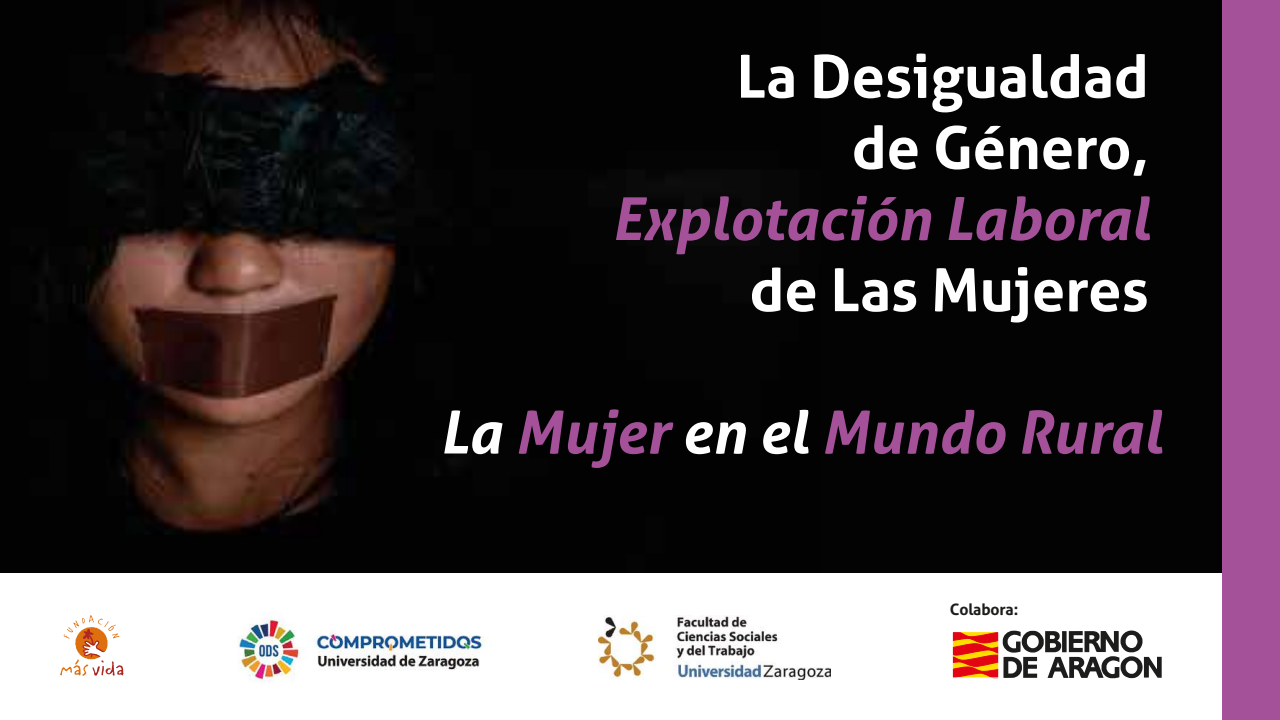
<style>
.page{position:relative;width:1280px;height:720px;background:#fff}
.page>*{position:absolute;margin:0;border:0;box-sizing:border-box;transform-origin:0 0}
.t1{font:italic 700 59.3px "Aller";color:#a5519a}
.t2{font:700 59.3px/71.2px "Aller";color:#fff;text-align:right}
.t3{font:700 15.8px "Aller";letter-spacing:-.01em;color:#1c1c1b}
.s1{color:#fff}
</style>
<div class="page">
<img style="left:0;top:0;width:822px;height:572px">
<div style="left:822px;top:0;width:458px;height:572px;background:#030303"></div>
<svg style="left:60px;top:615px;width:64px;height:61px"></svg>
<img style="left:237px;top:618px;width:248px;height:64px">
<img style="left:598px;top:615px;width:232px;height:65px">
<div style="left:1222px;top:0;width:58px;height:720px;background:#a5519a"></div>
<div style="left:952px;top:631px;width:47px;height:48px;border:1px solid #fff"></div>
<svg style="left:952px;top:630px;width:210px;height:48px"></svg>
<p class="t2" style="left:737px;top:47px;width:413px">La Desigualdad de Género,</p>
<p class="t1" style="left:611px;top:187px;width:540px">Explotación Laboral</p>
<p class="t2" style="left:750px;top:261px;width:401px">de Las Mujeres</p>
<p class="t1" style="left:440px;top:401px;width:724px"><span class="s1">La</span> Mujer <span class="s1">en el</span> Mundo Rural</p>
<p class="t3" style="left:950px;top:603px;width:70px">Colabora:</p>
</div>
